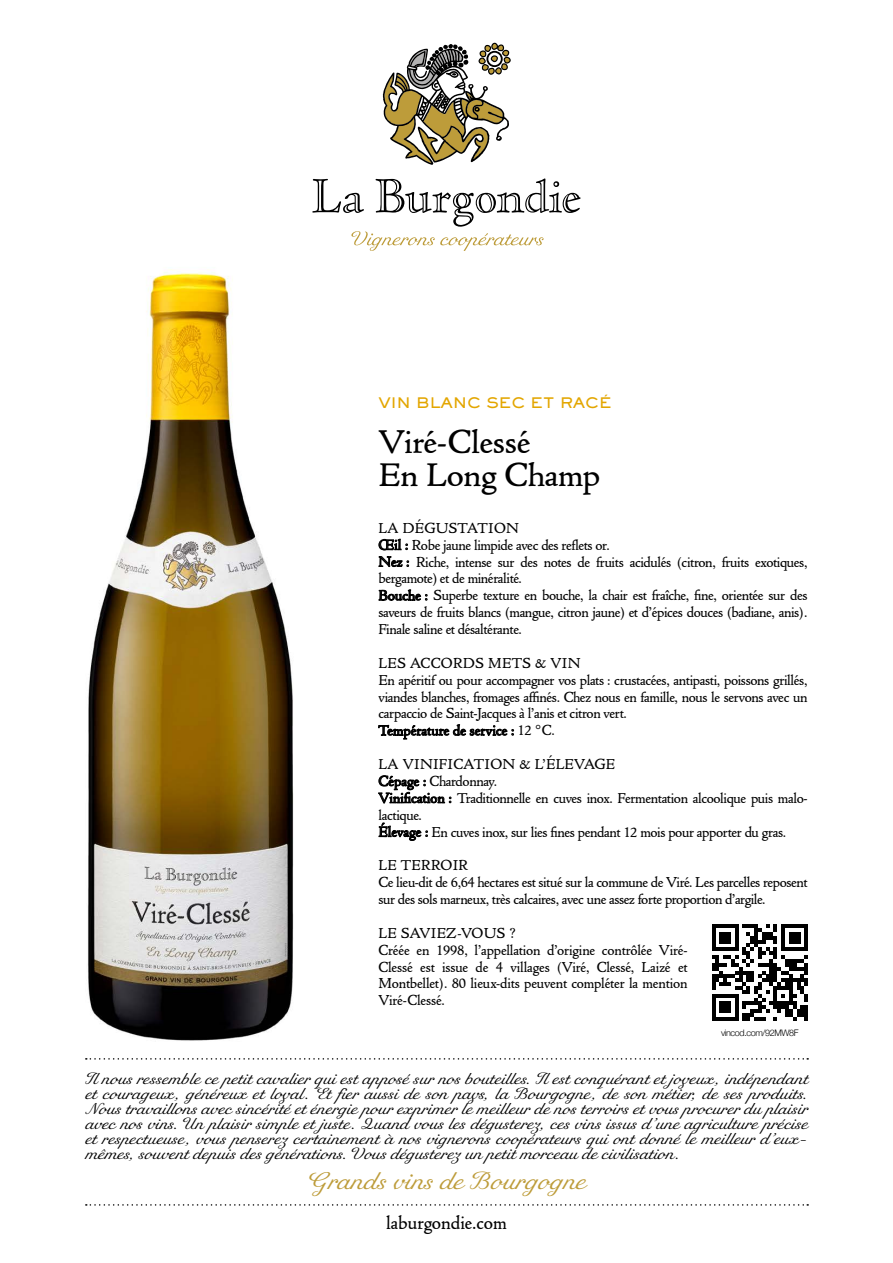
<style>
.page{position:relative;width:893px;height:1263px;background:#fff}
.page>*{position:absolute;margin:0;border:0;box-sizing:border-box;transform-origin:0 0}
.t1{font:34.2px/33px "Cloister URW";letter-spacing:-.01em;color:#000;scale:1.05 1}
.t2{font:24px "Rusulica Script";color:#bd9c3a}
.t3{font:19.5px "Cloister URW";color:#000}
.t4{font:15.75px/15px "Rusulica Script";color:#000;text-align:justify}
.t5{font:15px/16.8px "Cloister URW";letter-spacing:-.025em;color:#000}
.t6{font:14.25px "AT Sackers Heavy Gothic";letter-spacing:-.01em;color:#e3a600;scale:1.05 1}
.t7{font:300 9px "Helvetica Neue";letter-spacing:-.04em;color:#000}
</style>
<div class="page">
<img style="left:85px;top:269px;width:294px;height:791px">
<svg style="left:86px;top:1204px;width:722px;height:2px"></svg>
<svg style="left:86px;top:1058px;width:722px;height:1px"></svg>
<svg style="left:383px;top:43px;width:128px;height:122px"></svg>
<svg style="left:312px;top:178px;width:269px;height:73px"></svg>
<svg style="left:712px;top:924px;width:96px;height:96px"></svg>
<svg style="left:379px;top:539px;width:29px;height:11px"></svg>
<svg style="left:379px;top:556px;width:30px;height:11px"></svg>
<svg style="left:379px;top:589px;width:48px;height:12px"></svg>
<svg style="left:378px;top:724px;width:136px;height:23px"></svg>
<svg style="left:378px;top:775px;width:73px;height:39px"></svg>
<svg style="left:379px;top:822px;width:49px;height:19px"></svg>
<p class="t6" style="left:378px;top:393px;width:224px">VIN BLANC SEC ET RACÉ</p>
<h1 class="t1" style="left:378px;top:426px;width:213px">Viré-Clessé<br>En Long Champ</h1>
<p class="t5" style="left:378px;top:520px;width:431px">LA DÉGUSTATION<br>Œil : Robe jaune limpide avec des reflets or.<br>Nez : Riche, intense sur des notes de fruits acidulés (citron, fruits exotiques, bergamote) et de minéralité.<br>Bouche : Superbe texture en bouche, la chair est fraîche, fine, orientée sur des saveurs de fruits blancs (mangue, citron jaune) et d’épices douces (badiane, anis).<br>Finale saline et désaltérante.</p>
<p class="t5" style="left:378px;top:655px;width:430px">LES ACCORDS METS &amp; VIN<br>En apéritif ou pour accompagner vos plats : crustacées, antipasti, poissons grillés, viandes blanches, fromages affinés. Chez nous en famille, nous le servons avec un carpaccio de Saint-Jacques à l’anis et citron vert.<br>Température de service : 12 °C.</p>
<p class="t5" style="left:378px;top:756px;width:431px">LA VINIFICATION &amp; L’ÉLEVAGE<br>Cépage : Chardonnay.<br>Vinification : Traditionnelle en cuves inox. Fermentation alcoolique puis malo&shy;lactique.<br>Élevage : En cuves inox, sur lies fines pendant 12 mois pour apporter du gras.</p>
<p class="t5" style="left:378px;top:857px;width:430px">LE TERROIR<br>Ce lieu-dit de 6,64 hectares est situé sur la commune de Viré. Les parcelles reposent sur des sols marneux, très calcaires, avec une assez forte proportion d’argile.</p>
<p class="t5" style="left:378px;top:925px;width:311px">LE SAVIEZ-VOUS ?<br>Créée en 1998, l’appellation d’origine contrôlée Viré-Clessé est issue de 4 villages (Viré, Clessé, Laizé et Montbellet). 80 lieux-dits peuvent compléter la mention Viré-Clessé.</p>
<p class="t7" style="left:721px;top:1025px;width:79px">vincod.com/92MW8F</p>
<p class="t4" style="left:85px;top:1072px;width:724px">Il nous ressemble ce petit cavalier qui est apposé sur nos bouteilles. Il est conquérant et joyeux, indépendant et courageux, généreux et loyal. Et fier aussi de son pays, la Bourgogne, de son métier, de ses produits.<br>Nous travaillons avec sincérité et énergie pour exprimer le meilleur de nos terroirs et vous procurer du plaisir avec nos vins. Un plaisir simple et juste. Quand vous les dégusterez, ces vins issus d’une agriculture précise et respectueuse, vous penserez certainement à nos vignerons coopérateurs qui ont donné le meilleur d’eux&shy;mêmes, souvent depuis des générations. Vous dégusterez un petit morceau de civilisation.</p>
<h2 class="t2" style="left:307px;top:1166px;width:280px">Grands vins de Bourgogne</h2>
<h3 class="t3" style="left:386px;top:1211px;width:122px">laburgondie.com</h3>
</div>
